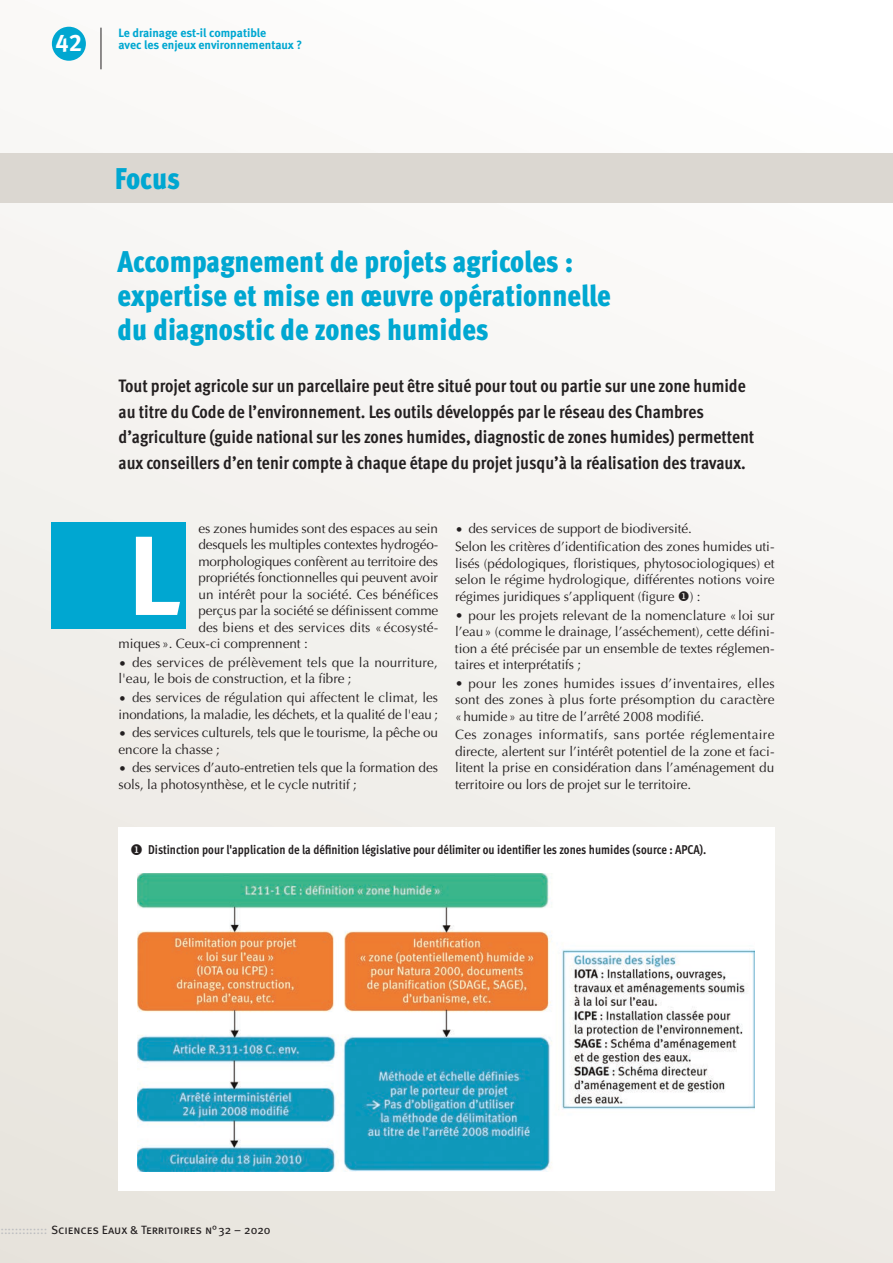
<style>
.page{position:relative;width:893px;height:1263px;background:#fff}
.page>*{position:absolute;margin:0;border:0;box-sizing:border-box;transform-origin:0 0}
.lettrine_fer_à_droit{font:112.5px "Meta Bold LF Caps";color:#fff}
.titre{font:900 30px/34px "Meta Cond OT";color:#00a7d1}
.t1{font:24px "Meta Bold Caps Expert";color:#fff}
.chapo{font:700 18px/25.5px "Meta Cond OT";color:#231f20}
.t2{font:13.5px/16.5px "Optima";letter-spacing:-.005em;color:#231f20;text-align:justify}
.t3{font:13.5px/16.5px "Optima";letter-spacing:.015em;color:#231f20}
.titre_figure{font:700 12.75px "Meta Cond OT";color:#231f20}
.t4{font:700 12px "Meta";color:#00a7d1}
.t5{font:12px "Meta Book Caps";color:#231f20}
.s1{color:#bcbdc0}
</style>
<div class="page">
<div style="left:0;top:0;width:893px;height:1263px;background:linear-gradient(to bottom,#fdfdfc,#e9e6e0)"></div>
<div style="left:0;top:153px;width:893px;height:49px;background:#dbd7d1"></div>
<div style="left:51px;top:523px;width:135px;height:106px;background:#00a7d1"></div>
<div style="left:118px;top:827px;width:657px;height:364px;background:#fff"></div>
<img style="left:138px;top:873px;width:617px;height:298px">
<div style="left:52px;top:27px;width:34px;height:34px;background:#00a7d1;border-radius:50%"></div>
<hr style="left:101px;top:28px;width:1px;height:41px;background:#231f20">
<p class="t4" style="left:118px;top:25px;width:149px">Le drainage est-il compatible</p>
<p class="t1" style="left:56px;top:28px;width:28px">42</p>
<p class="t4" style="left:118px;top:37px;width:185px">avec les enjeux environnementaux ?</p>
<p class="titre" style="left:115px;top:162px;width:67px">Focus</p>
<p class="titre" style="left:118px;top:245px;width:457px">Accompagnement de projets agricoles :</p>
<p class="titre" style="left:118px;top:279px;width:495px">expertise et mise en œuvre opérationnelle du diagnostic de zones humides</p>
<p class="chapo" style="left:119px;top:374px;width:637px">Tout projet agricole sur un parcellaire peut être situé pour tout ou partie sur une zone humide au titre du Code de l’environnement. Les outils développés par le réseau des Chambres d’agriculture (guide national sur les zones humides, diagnostic de zones humides) permettent aux conseillers d’en tenir compte à chaque étape du projet jusqu’à la réalisation des travaux.</p>
<p class="t2" style="left:198px;top:520px;width:241px">es zones humides sont des espaces au sein</p>
<p class="t2" style="left:198px;top:537px;width:241px">desquels les multiples contextes hydrogéo-</p>
<p class="t2" style="left:198px;top:553px;width:241px">morphologiques confèrent au territoire des</p>
<p class="t2" style="left:198px;top:570px;width:241px">propriétés fonctionnelles qui peuvent avoir</p>
<p class="t2" style="left:198px;top:586px;width:241px">un intérêt pour la société. Ces bénéfices</p>
<p class="t2" style="left:198px;top:603px;width:241px">perçus par la société se définissent comme</p>
<p class="t2" style="left:198px;top:619px;width:241px">des biens et des services dits « écosysté-</p>
<p class="t2" style="left:119px;top:636px;width:191px">miques». Ceux-ci comprennent :</p>
<p class="t3" style="left:119px;top:654px;width:321px">• des services de prélèvement tels que la nourriture, l'eau, le bois de construction, et la fibre ;</p>
<p class="t2" style="left:119px;top:689px;width:321px">• des services de régulation qui affectent le climat, les inondations, la maladie, les déchets, et la qualité de l'eau ;</p>
<p class="t2" style="left:119px;top:724px;width:321px">• des services culturels, tels que le tourisme, la pêche ou encore la chasse ;</p>
<p class="t2" style="left:119px;top:760px;width:321px">• des services d’auto-entretien tels que la formation des sols, la photosynthèse, et le cycle nutritif ;</p>
<p class="lettrine_fer_à_droit" style="left:127px;top:509px;width:55px">L</p>
<p class="t2" style="left:455px;top:520px;width:238px">• des services de support de biodiversité.</p>
<p class="t2" style="left:455px;top:539px;width:321px">Selon les critères d’identification des zones humides uti&shy;lisés (pédologiques, floristiques, phytosociologiques) et selon le régime hydrologique, différentes notions voire régimes juridiques s’appliquent (figure ◆) :</p>
<p class="t2" style="left:455px;top:607px;width:321px">• pour les projets relevant de la nomenclature « loi sur l’eau» (comme le drainage, l’asséchement), cette défini&shy;tion a été précisée par un ensemble de textes réglemen&shy;taires et interprétatifs ;</p>
<p class="t2" style="left:455px;top:675px;width:321px">• pour les zones humides issues d’inventaires, elles sont des zones à plus forte présomption du caractère «humide» au titre de l’arrêté 2008 modifié.</p>
<p class="t2" style="left:455px;top:727px;width:321px">Ces zonages informatifs, sans portée réglementaire directe, alertent sur l’intérêt potentiel de la zone et faci&shy;litent la prise en considération dans l’aménagement du territoire ou lors de projet sur le territoire.</p>
<p class="titre_figure" style="left:130px;top:841px;width:578px">◆ Distinction pour l'application de la définition législative pour délimiter ou identifier les zones humides (source : APCA).</p>
<p class="t5" style="left:0;top:1223px;width:272px"><span class="s1">:::::::::::::</span> Sciences Eaux &amp; Territoires n°32 – 2020</p>
</div>
